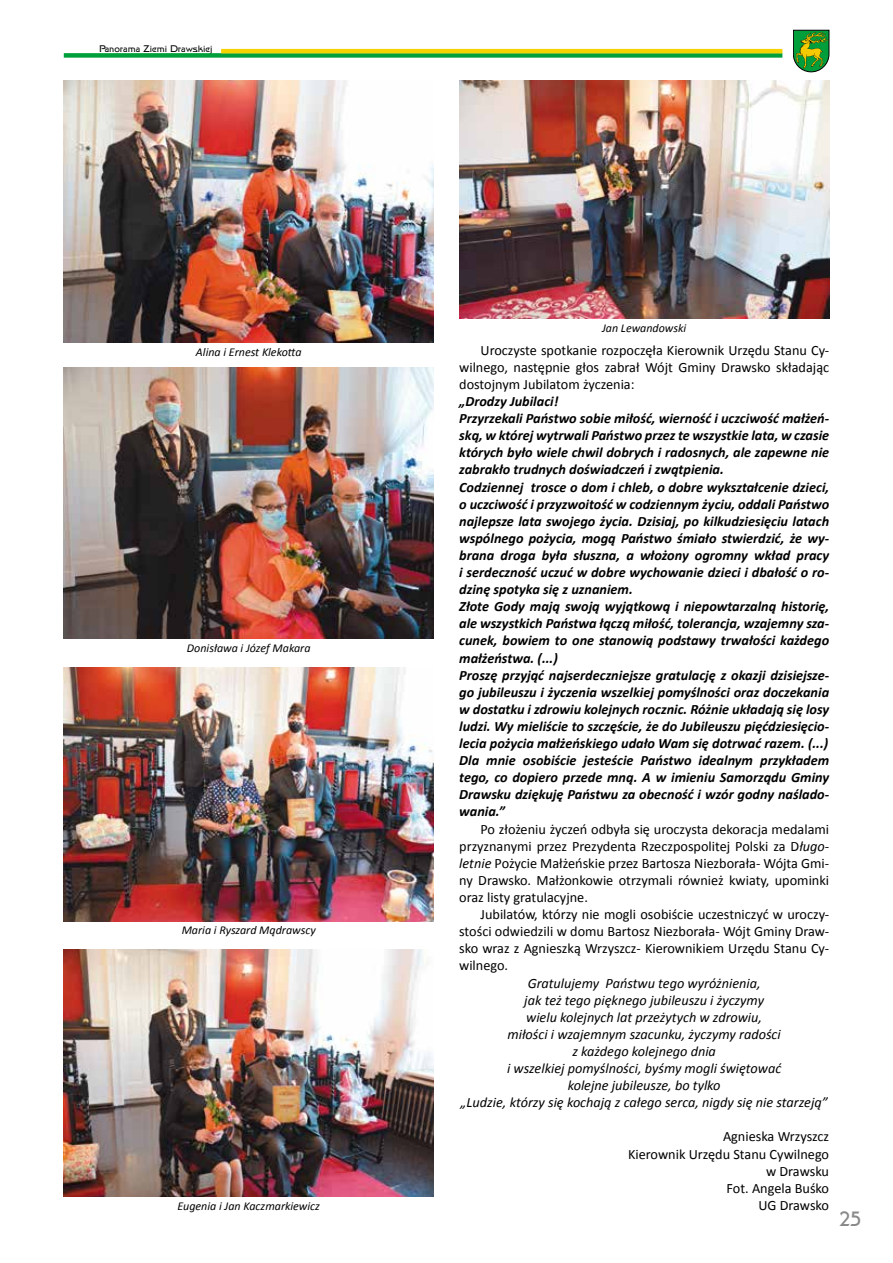
<style>
.page{position:relative;width:893px;height:1263px;background:#fff}
.page>*{position:absolute;margin:0;border:0;box-sizing:border-box;transform-origin:0 0}
.t1{font:21px "Galaxy EU";color:#898989}
.t2{font:italic 700 14.25px/17.1px "Calibri";color:#000}
.t3{font:14.25px/17.1px "Calibri";color:#000;text-align:justify}
.t4{font:italic 14.25px/17.1px "Calibri";color:#000;text-align:center}
.t5{font:italic 12px "Calibri";color:#000}
.t6{font:9.75px "Galaxy EU";letter-spacing:-.01em;color:#000}
.s1{font-style:italic}
</style>
<div class="page">
<div style="left:64px;top:53px;width:718px;height:5px;background:#009f3b"></div>
<hr style="left:221px;top:49px;width:561px;height:4px;background:#f6d300">
<svg style="left:793px;top:30px;width:36px;height:42px;background:#499936"></svg>
<img style="left:64px;top:80px;width:370px;height:263px">
<img style="left:64px;top:368px;width:370px;height:270px">
<img style="left:64px;top:950px;width:370px;height:246px">
<img style="left:459px;top:81px;width:370px;height:237px">
<img style="left:64px;top:668px;width:370px;height:253px">
<p class="t6" style="left:99px;top:42px;width:115px">Panorama Ziemi Drawskiej</p>
<p class="t5" style="left:196px;top:345px;width:107px">Alina i Ernest Klekotta</p>
<p class="t5" style="left:187px;top:640px;width:125px">Donisława i Józef Makara</p>
<p class="t5" style="left:182px;top:923px;width:136px">Maria i Ryszard Mądrawscy</p>
<p class="t5" style="left:177px;top:1198px;width:144px">Eugenia i Jan Kaczmarkiewicz</p>
<p class="t5" style="left:602px;top:320px;width:86px">Jan Lewandowski</p>
<p class="t3" style="left:459px;top:341px;width:371px;text-indent:21px">Uroczyste spotkanie rozpoczęła Kierownik Urzędu Stanu Cy&shy;wilnego, następnie głos zabrał Wójt Gminy Drawsko składając dostojnym Jubilatom życzenia:</p>
<p class="t2" style="left:459px;top:392px;width:371px">„Drodzy Jubilaci!<br>Przyrzekali Państwo sobie miłość, wierność i uczciwość małżeń&shy;ską, w której wytrwali Państwo przez te wszystkie lata, w czasie których było wiele chwil dobrych i radosnych, ale zapewne nie zabrakło trudnych doświadczeń i zwątpienia.<br>Codziennej trosce o dom i chleb, o dobre wykształcenie dzieci, o uczciwość i przyzwoitość w codziennym życiu, oddali Państwo najlepsze lata swojego życia. Dzisiaj, po kilkudziesięciu latach wspólnego pożycia, mogą Państwo śmiało stwierdzić, że wy&shy;brana droga była słuszna, a włożony ogromny wkład pracy i serdeczność uczuć w dobre wychowanie dzieci i dbałość o ro&shy;dzinę spotyka się z uznaniem.<br>Złote Gody mają swoją wyjątkową i niepowtarzalną historię, ale wszystkich Państwa łączą miłość, tolerancja, wzajemny sza&shy;cunek, bowiem to one stanowią podstawy trwałości każdego małżeństwa. (...)<br>Proszę przyjąć najserdeczniejsze gratulację z okazji dzisiejsze&shy;go jubileuszu i życzenia wszelkiej pomyślności oraz doczekania w dostatku i zdrowiu kolejnych rocznic. Różnie układają się losy ludzi. Wy mieliście to szczęście, że do Jubileuszu pięćdziesięcio&shy;lecia pożycia małżeńskiego udało Wam się dotrwać razem. (...)<br>Dla mnie osobiście jesteście Państwo idealnym przykładem tego, co dopiero przede mną. A w imieniu Samorządu Gminy Drawsku dziękuję Państwu za obecność i wzór godny naślado&shy;wania.”</p>
<p class="t3" style="left:459px;top:820px;width:371px;text-indent:21px">Po złożeniu życzeń odbyła się uroczysta dekoracja medalami przyznanymi przez Prezydenta Rzeczpospolitej Polski za D<span class="s1">ługo&shy;letnie</span> Pożycie Małżeńskie przez Bartosza Niezborała- Wójta Gmi&shy;ny Drawsko. Małżonkowie otrzymali również kwiaty, upominki oraz listy gratulacyjne.</p>
<p class="t3" style="left:459px;top:906px;width:371px;text-indent:21px">Jubilatów, którzy nie mogli osobiście uczestniczyć w uroczy&shy;stości odwiedzili w domu Bartosz Niezborała- Wójt Gminy Draw&shy;sko wraz z Agnieszką Wrzyszcz- Kierownikiem Urzędu Stanu Cy&shy;wilnego.</p>
<p class="t4" style="left:461px;top:973px;width:369px">Gratulujemy Państwu tego wyróżnienia,<br>jak też tego pięknego jubileuszu i życzymy<br>wielu kolejnych lat przeżytych w zdrowiu,<br>miłości i wzajemnym szacunku, życzymy radości<br>z każdego kolejnego dnia<br>i wszelkiej pomyślności, byśmy mogli świętować<br>kolejne jubileusze, bo tylko<br>„Ludzie, którzy się kochają z całego serca, nigdy się nie starzeją”</p>
<p class="t3" style="left:628px;top:1128px;width:203px;text-align:right">Agnieska Wrzyszcz<br>Kierownik Urzędu Stanu Cywilnego w Drawsku<br>Fot. Angela Buśko<br>UG Drawsko</p>
<h1 class="t1" style="left:839px;top:1206px;width:23px">25</h1>
</div>
